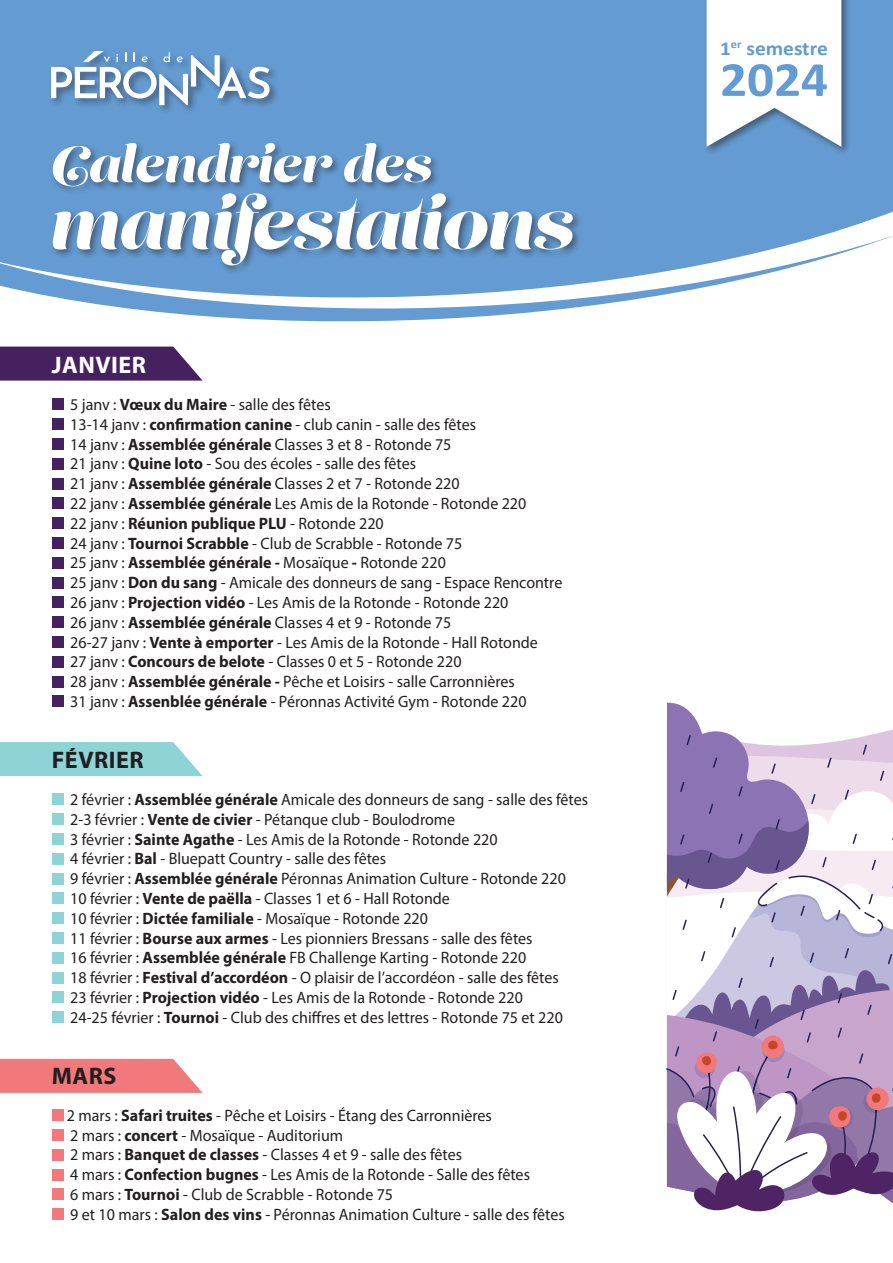
<style>
.page{position:relative;width:893px;height:1263px;background:#fff}
.page>*{position:absolute;margin:0;border:0;box-sizing:border-box;transform-origin:0 0}
.t1{font:70.5px "Lust Script";color:#fff;scale:1.08 1}
.t2{font:700 49.5px "Calibri";color:#649bd2;scale:1.07 1}
.t3{font:49.35px "Lust Script";color:#fff;scale:1.07 1}
.t4{font:700 24px "Myriad Pro";letter-spacing:.02em;color:#231f20}
.t5{font:700 24px "Myriad Pro";letter-spacing:.02em;color:#fff}
.t6{font:700 19.95px "Calibri";color:#649bd2;scale:1.08 1}
.t7{font:16.5px "Myriad Pro";color:#231f20}
.s1{font-weight:700}
</style>
<div class="page">
<svg style="left:0;top:1059px;width:203px;height:34px"></svg>
<svg style="left:0;top:742px;width:203px;height:34px"></svg>
<svg style="left:0;top:354px;width:203px;height:27px"></svg>
<div style="left:52px;top:399px;width:11px;height:11px;background:#45215f"></div>
<div style="left:52px;top:419px;width:11px;height:11px;background:#45215f"></div>
<div style="left:52px;top:438px;width:11px;height:11px;background:#45215f"></div>
<div style="left:52px;top:458px;width:11px;height:11px;background:#45215f"></div>
<div style="left:52px;top:478px;width:11px;height:11px;background:#45215f"></div>
<div style="left:52px;top:498px;width:11px;height:11px;background:#45215f"></div>
<div style="left:52px;top:518px;width:11px;height:11px;background:#45215f"></div>
<div style="left:52px;top:537px;width:11px;height:11px;background:#45215f"></div>
<div style="left:52px;top:557px;width:11px;height:11px;background:#45215f"></div>
<div style="left:52px;top:577px;width:11px;height:11px;background:#45215f"></div>
<div style="left:52px;top:597px;width:11px;height:11px;background:#45215f"></div>
<div style="left:52px;top:617px;width:11px;height:11px;background:#45215f"></div>
<div style="left:52px;top:636px;width:11px;height:11px;background:#45215f"></div>
<div style="left:52px;top:656px;width:11px;height:11px;background:#45215f"></div>
<div style="left:52px;top:676px;width:11px;height:11px;background:#45215f"></div>
<div style="left:52px;top:696px;width:11px;height:11px;background:#45215f"></div>
<div style="left:52px;top:794px;width:11px;height:11px;background:#8ed4d7"></div>
<div style="left:52px;top:814px;width:11px;height:11px;background:#8ed4d7"></div>
<div style="left:52px;top:833px;width:11px;height:11px;background:#8ed4d7"></div>
<div style="left:52px;top:853px;width:11px;height:11px;background:#8ed4d7"></div>
<div style="left:52px;top:873px;width:11px;height:11px;background:#8ed4d7"></div>
<div style="left:52px;top:893px;width:11px;height:11px;background:#8ed4d7"></div>
<div style="left:52px;top:913px;width:11px;height:11px;background:#8ed4d7"></div>
<div style="left:52px;top:932px;width:11px;height:11px;background:#8ed4d7"></div>
<div style="left:52px;top:952px;width:11px;height:11px;background:#8ed4d7"></div>
<div style="left:52px;top:972px;width:11px;height:11px;background:#8ed4d7"></div>
<div style="left:52px;top:992px;width:11px;height:11px;background:#8ed4d7"></div>
<div style="left:52px;top:1012px;width:11px;height:11px;background:#8ed4d7"></div>
<div style="left:52px;top:1110px;width:11px;height:11px;background:#f2797b"></div>
<div style="left:52px;top:1129px;width:11px;height:11px;background:#f2797b"></div>
<div style="left:52px;top:1149px;width:11px;height:11px;background:#f2797b"></div>
<div style="left:52px;top:1169px;width:11px;height:11px;background:#f2797b"></div>
<div style="left:52px;top:1189px;width:11px;height:11px;background:#f2797b"></div>
<div style="left:52px;top:1209px;width:11px;height:11px;background:#f2797b"></div>
<svg style="left:0;top:346px;width:180px;height:8px"></svg>
<svg style="left:0;top:0;width:893px;height:321px;fill:#649bd2"></svg>
<div style="left:50px;top:140px;width:533px;height:135px;background:#231f20;opacity:.5"></div>
<div style="left:48px;top:48px;width:232px;height:67px;background:#231f20;opacity:.5"></div>
<svg style="left:51px;top:51px;width:219px;height:54px"></svg>
<svg style="left:666px;top:703px;width:227px;height:509px"></svg>
<div style="left:703px;top:0;width:148px;height:156px;background:#231f20;opacity:.5"></div>
<svg style="left:707px;top:0;width:134px;height:147px"></svg>
<p class="t3" style="left:51px;top:133px;width:358px">Calendrier des</p>
<p class="t1" style="left:51px;top:180px;width:487px">manifestations</p>
<p class="t5" style="left:52px;top:349px;width:96px">JANVIER</p>
<p class="t7" style="left:70px;top:394px;width:262px">5 janv : <span class="s1">Vœux du Maire</span> - salle des fêtes</p>
<p class="t7" style="left:70px;top:414px;width:407px">13-14 janv : <span class="s1">confirmation canine</span> - club canin - salle des fêtes</p>
<p class="t7" style="left:70px;top:434px;width:383px">14 janv : <span class="s1">Assemblée générale</span> Classes 3 et 8 - Rotonde 75</p>
<p class="t7" style="left:70px;top:454px;width:347px">21 janv : <span class="s1">Quine loto</span> - Sou des écoles - salle des fêtes</p>
<p class="t7" style="left:70px;top:473px;width:391px">21 janv : <span class="s1">Assemblée générale</span> Classes 2 et 7 - Rotonde 220</p>
<p class="t7" style="left:70px;top:493px;width:458px">22 janv : <span class="s1">Assemblée générale</span> Les Amis de la Rotonde - Rotonde 220</p>
<p class="t7" style="left:70px;top:513px;width:315px">22 janv : <span class="s1">Réunion publique PLU</span> - Rotonde 220</p>
<p class="t7" style="left:70px;top:533px;width:394px">24 janv : <span class="s1">Tournoi Scrabble</span> - Club de Scrabble - Rotonde 75</p>
<p class="t7" style="left:70px;top:553px;width:377px">25 janv : <span class="s1">Assemblée générale -</span> Mosaïque <span class="s1">-</span> Rotonde 220</p>
<p class="t7" style="left:70px;top:572px;width:494px">25 janv : <span class="s1">Don du sang</span> - Amicale des donneurs de sang - Espace Rencontre</p>
<p class="t7" style="left:70px;top:592px;width:440px">26 janv : <span class="s1">Projection vidéo</span> - Les Amis de la Rotonde - Rotonde 220</p>
<p class="t7" style="left:70px;top:612px;width:383px">26 janv : <span class="s1">Assemblée générale</span> Classes 4 et 9 - Rotonde 75</p>
<p class="t7" style="left:70px;top:632px;width:469px">26-27 janv : <span class="s1">Vente à emporter</span> - Les Amis de la Rotonde - Hall Rotonde</p>
<p class="t7" style="left:70px;top:652px;width:393px">27 janv : <span class="s1">Concours de belote</span> - Classes 0 et 5 - Rotonde 220</p>
<p class="t7" style="left:70px;top:671px;width:446px">28 janv : <span class="s1">Assemblée générale -</span> Pêche et Loisirs - salle Carronnières</p>
<p class="t7" style="left:70px;top:691px;width:458px">31 janv : <span class="s1">Assenblée générale</span> - Péronnas Activité Gym - Rotonde 220</p>
<p class="t4" style="left:52px;top:744px;width:93px">FÉVRIER</p>
<p class="t7" style="left:70px;top:789px;width:519px">2 février : <span class="s1">Assemblée générale</span> Amicale des donneurs de sang - salle des fêtes</p>
<p class="t7" style="left:70px;top:809px;width:386px">2-3 février : <span class="s1">Vente de civier</span> - Pétanque club - Boulodrome</p>
<p class="t7" style="left:70px;top:829px;width:429px">3 février : <span class="s1">Sainte Agathe</span> - Les Amis de la Rotonde - Rotonde 220</p>
<p class="t7" style="left:70px;top:849px;width:318px">4 février : <span class="s1">Bal</span> - Bluepatt Country - salle des fêtes</p>
<p class="t7" style="left:70px;top:868px;width:497px">9 février : <span class="s1">Assemblée générale</span> Péronnas Animation Culture - Rotonde 220</p>
<p class="t7" style="left:70px;top:888px;width:381px">10 février : <span class="s1">Vente de paëlla</span> - Classes 1 et 6 - Hall Rotonde</p>
<p class="t7" style="left:70px;top:908px;width:359px">10 février : <span class="s1">Dictée familiale</span> - Mosaïque - Rotonde 220</p>
<p class="t7" style="left:70px;top:928px;width:464px">11 février : <span class="s1">Bourse aux armes</span> - Les pionniers Bressans - salle des fêtes</p>
<p class="t7" style="left:70px;top:948px;width:457px">16 février : <span class="s1">Assemblée générale</span> FB Challenge Karting - Rotonde 220</p>
<p class="t7" style="left:70px;top:967px;width:490px">18 février : <span class="s1">Festival d’accordéon</span> - O plaisir de l’accordéon - salle des fêtes</p>
<p class="t7" style="left:70px;top:987px;width:454px">23 février : <span class="s1">Projection vidéo</span> - Les Amis de la Rotonde - Rotonde 220</p>
<p class="t7" style="left:70px;top:1007px;width:494px">24-25 février : <span class="s1">Tournoi</span> - Club des chiffres et des lettres - Rotonde 75 et 220</p>
<p class="t4" style="left:52px;top:1060px;width:66px">MARS</p>
<p class="t7" style="left:67px;top:1105px;width:427px">2 mars : <span class="s1">Safari truites</span> - Pêche et Loisirs - Étang des Carronnières</p>
<p class="t7" style="left:70px;top:1125px;width:274px">2 mars : <span class="s1">concert</span> - Mosaïque - Auditorium</p>
<p class="t7" style="left:70px;top:1145px;width:393px">2 mars : <span class="s1">Banquet de classes</span> - Classes 4 et 9 - salle des fêtes</p>
<p class="t7" style="left:70px;top:1164px;width:461px">4 mars : <span class="s1">Confection bugnes</span> - Les Amis de la Rotonde - Salle des fêtes</p>
<p class="t7" style="left:70px;top:1184px;width:324px">6 mars : <span class="s1">Tournoi</span> - Club de Scrabble - Rotonde 75</p>
<p class="t7" style="left:70px;top:1204px;width:496px">9 et 10 mars : <span class="s1">Salon des vins</span> - Péronnas Animation Culture - salle des fêtes</p>
<p class="t6" style="left:720px;top:34px;width:101px">1<sup>er</sup> semestre</p>
<p class="t2" style="left:720px;top:44px;width:102px">2024</p>
</div>
